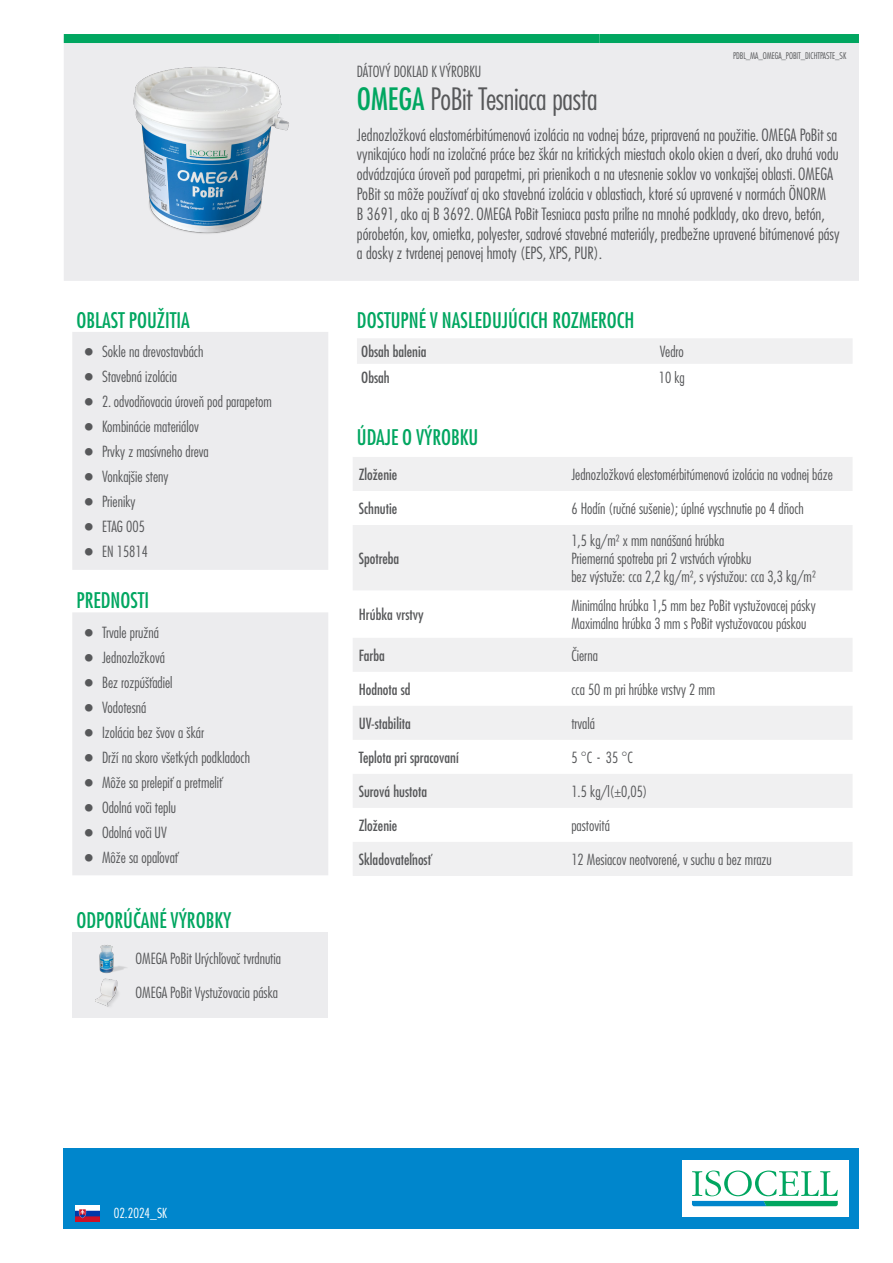
<style>
.page{position:relative;width:893px;height:1263px;background:#fff}
.page>*{position:absolute;margin:0;border:0;box-sizing:border-box;transform-origin:0 0}
.t1{font:300 condensed 30px "Futura LT Pro";letter-spacing:-.015em;color:#57585a}
.t2{font:500 condensed 21px "Futura LT Pro";color:#00a660}
.t3{font:300 condensed 16.5px/19.8px "Futura LT Pro";color:#57585a}
.t4{font:300 condensed 15px/25px "Futura LT Pro";color:#57585a}
.t5{font:500 condensed 15px "Futura LT Pro";color:#57585a}
.t6{font:300 condensed 13.5px "Futura LT Pro";color:#fff}
.t7{font:300 condensed 9px "Futura LT Pro";letter-spacing:-.01em;color:#57585a}
.s1{font-weight:500;color:#00a660}
</style>
<div class="page">
<div style="left:64px;top:1148px;width:795px;height:81px;background:#0086cc"></div>
<div style="left:682px;top:1160px;width:166px;height:57px;background:#fff"></div>
<svg style="left:692px;top:1170px;width:146px;height:36px"></svg>
<img style="left:75px;top:1205px;width:24px;height:16px">
<div style="left:64px;top:43px;width:795px;height:238px;background:#ececee"></div>
<div style="left:64px;top:34px;width:276px;height:9px;background:#00a660"></div>
<div style="left:340px;top:34px;width:259px;height:9px;background:#00a660"></div>
<div style="left:599px;top:34px;width:260px;height:9px;background:#00a660"></div>
<svg style="left:72px;top:332px;width:256px;height:543px;background:#ededef"></svg>
<div style="left:72px;top:933px;width:256px;height:85px;background:#ececee"></div>
<div style="left:357px;top:338px;width:495px;height:26px;background:#f0f0f1"></div>
<svg style="left:353px;top:457px;width:499px;height:419px;fill:#f0f0f1"></svg>
<img style="left:64px;top:47px;width:281px;height:196px">
<img style="left:99px;top:945px;width:28px;height:29px">
<img style="left:95px;top:978px;width:24px;height:29px">
<svg style="left:85px;top:348px;width:8px;height:7px"></svg>
<svg style="left:85px;top:373px;width:8px;height:7px"></svg>
<svg style="left:85px;top:398px;width:8px;height:7px"></svg>
<svg style="left:85px;top:423px;width:8px;height:8px"></svg>
<svg style="left:85px;top:448px;width:8px;height:8px"></svg>
<svg style="left:85px;top:473px;width:8px;height:8px"></svg>
<svg style="left:85px;top:498px;width:8px;height:8px"></svg>
<svg style="left:85px;top:523px;width:8px;height:8px"></svg>
<svg style="left:85px;top:548px;width:8px;height:8px"></svg>
<svg style="left:85px;top:628px;width:8px;height:8px"></svg>
<svg style="left:85px;top:653px;width:8px;height:8px"></svg>
<svg style="left:85px;top:678px;width:8px;height:8px"></svg>
<svg style="left:85px;top:703px;width:8px;height:8px"></svg>
<svg style="left:85px;top:728px;width:8px;height:8px"></svg>
<svg style="left:85px;top:753px;width:8px;height:8px"></svg>
<svg style="left:85px;top:778px;width:8px;height:8px"></svg>
<svg style="left:85px;top:803px;width:8px;height:8px"></svg>
<svg style="left:85px;top:828px;width:8px;height:8px"></svg>
<svg style="left:85px;top:853px;width:8px;height:8px"></svg>
<h2 class="t2" style="left:77px;top:305px;width:115px">OBLAST POUŽITIA</h2>
<p class="t4" style="left:102px;top:339px;width:103px">Sokle na drevostavbách<br>Stavebná izolácia</p>
<p class="t4" style="left:102px;top:389px;width:171px">2. odvodňovacia úroveň pod parapetom<br>Kombinácie materiálov<br>Prvky z masívneho dreva<br>Vonkajšie steny<br>Prieniky<br>ETAG 005<br>EN 15814</p>
<h2 class="t2" style="left:77px;top:586px;width:74px">PREDNOSTI</h2>
<p class="t4" style="left:102px;top:619px;width:150px">Trvale pružná<br>Jednozložková<br>Bez rozpúšťadiel<br>Vodotesná<br>Izolácia bez švov a škár<br>Drží na skoro všetkých podkladoch<br>Môže sa prelepiť a pretmeliť<br>Odolná voči teplu<br>Odolná voči UV<br>Môže sa opaľovať</p>
<h2 class="t2" style="left:77px;top:906px;width:156px">ODPORÚČANÉ VÝROBKY</h2>
<p class="t4" style="left:136px;top:946px;width:147px">OMEGA PoBit Urýchľovač tvrdnutia</p>
<p class="t4" style="left:136px;top:980px;width:144px">OMEGA PoBit Vystužovacia páska</p>
<p class="t4" style="left:357px;top:59px;width:126px">DÁTOVÝ DOKLAD K VÝROBKU</p>
<p class="t7" style="left:733px;top:50px;width:115px">PDBL_MA_OMEGA_POBIT_DICHTPASTE_SK</p>
<h1 class="t1" style="left:357px;top:80px;width:242px"><span class="s1">OMEGA</span> PoBit Tesniaca pasta</h1>
<p class="t3" style="left:357px;top:125px;width:484px">Jednozložková elastomérbitúmenová izolácia na vodnej báze, pripravená na použitie. OMEGA PoBit sa vynikajúco hodí na izolačné práce bez škár na kritických miestach okolo okien a dverí, ako druhá vodu odvádzajúca úroveň pod parapetmi, pri prienikoch a na utesnenie soklov vo vonkajšej oblasti. OMEGA PoBit sa môže používať aj ako stavebná izolácia v oblastiach, ktoré sú upravené v normách ÖNORM<br>B 3691, ako aj B 3692. OMEGA PoBit Tesniaca pasta priľne na mnohé podklady, ako drevo, betón, pórobetón, kov, omietka, polyester, sadrové stavebné materiály, predbežne upravené bitúmenové pásy a dosky z tvrdenej penovej hmoty (EPS, XPS, PUR).</p>
<h2 class="t2" style="left:357px;top:305px;width:279px">DOSTUPNÉ V NASLEDUJÚCICH ROZMEROCH</h2>
<p class="t5" style="left:361px;top:341px;width:67px">Obsah balenia</p>
<p class="t4" style="left:660px;top:339px;width:26px">Vedro</p>
<p class="t5" style="left:361px;top:367px;width:30px">Obsah</p>
<p class="t4" style="left:659px;top:365px;width:28px">10 kg</p>
<h2 class="t2" style="left:357px;top:422px;width:123px">ÚDAJE O VÝROBKU</h2>
<p class="t5" style="left:359px;top:464px;width:40px">Zloženie</p>
<p class="t4" style="left:571px;top:462px;width:263px">Jednozložková elestomérbitúmenová izolácia na vodnej báze</p>
<p class="t5" style="left:359px;top:498px;width:40px">Schnutie</p>
<p class="t4" style="left:571px;top:496px;width:234px">6 Hodín (ručné sušenie); úplné vyschnutie po 4 dňoch</p>
<p class="t5" style="left:359px;top:548px;width:42px">Spotreba</p>
<p class="t4" style="left:571px;top:531px;width:246px;line-height:18px">1,5 kg/m² x mm nanášaná hrúbka<br>Priemerná spotreba pri 2 vrstvách výrobku<br>bez výstuže: cca 2,2 kg/m², s výstužou: cca 3,3 kg/m²</p>
<p class="t5" style="left:359px;top:604px;width:67px">Hrúbka vrstvy</p>
<p class="t4" style="left:571px;top:597px;width:246px;line-height:18px">Minimálna hrúbka 1,5 mm bez PoBit vystužovacej pásky<br>Maximálna hrúbka 3 mm s PoBit vystužovacou páskou</p>
<p class="t5" style="left:359px;top:645px;width:28px">Farba</p>
<p class="t4" style="left:571px;top:643px;width:28px">Čierna</p>
<p class="t5" style="left:359px;top:679px;width:53px">Hodnota sd</p>
<p class="t4" style="left:571px;top:677px;width:145px">cca 50 m pri hrúbke vrstvy 2 mm</p>
<p class="t5" style="left:359px;top:713px;width:54px">UV-stabilita</p>
<p class="t4" style="left:571px;top:711px;width:25px">trvalá</p>
<p class="t5" style="left:359px;top:747px;width:102px">Teplota pri spracovaní</p>
<p class="t4" style="left:571px;top:745px;width:63px">5 °C - 35 °C</p>
<p class="t5" style="left:359px;top:781px;width:70px">Surová hustota</p>
<p class="t4" style="left:571px;top:779px;width:78px">1.5 kg/l(±0,05)</p>
<p class="t5" style="left:359px;top:815px;width:40px">Zloženie</p>
<p class="t4" style="left:571px;top:813px;width:40px">pastovitá</p>
<p class="t5" style="left:359px;top:849px;width:74px">Skladovateľnosť</p>
<p class="t4" style="left:571px;top:847px;width:202px">12 Mesiacov neotvorené, v suchu a bez mrazu</p>
<p class="t6" style="left:114px;top:1205px;width:55px">02.2024_SK</p>
</div>
